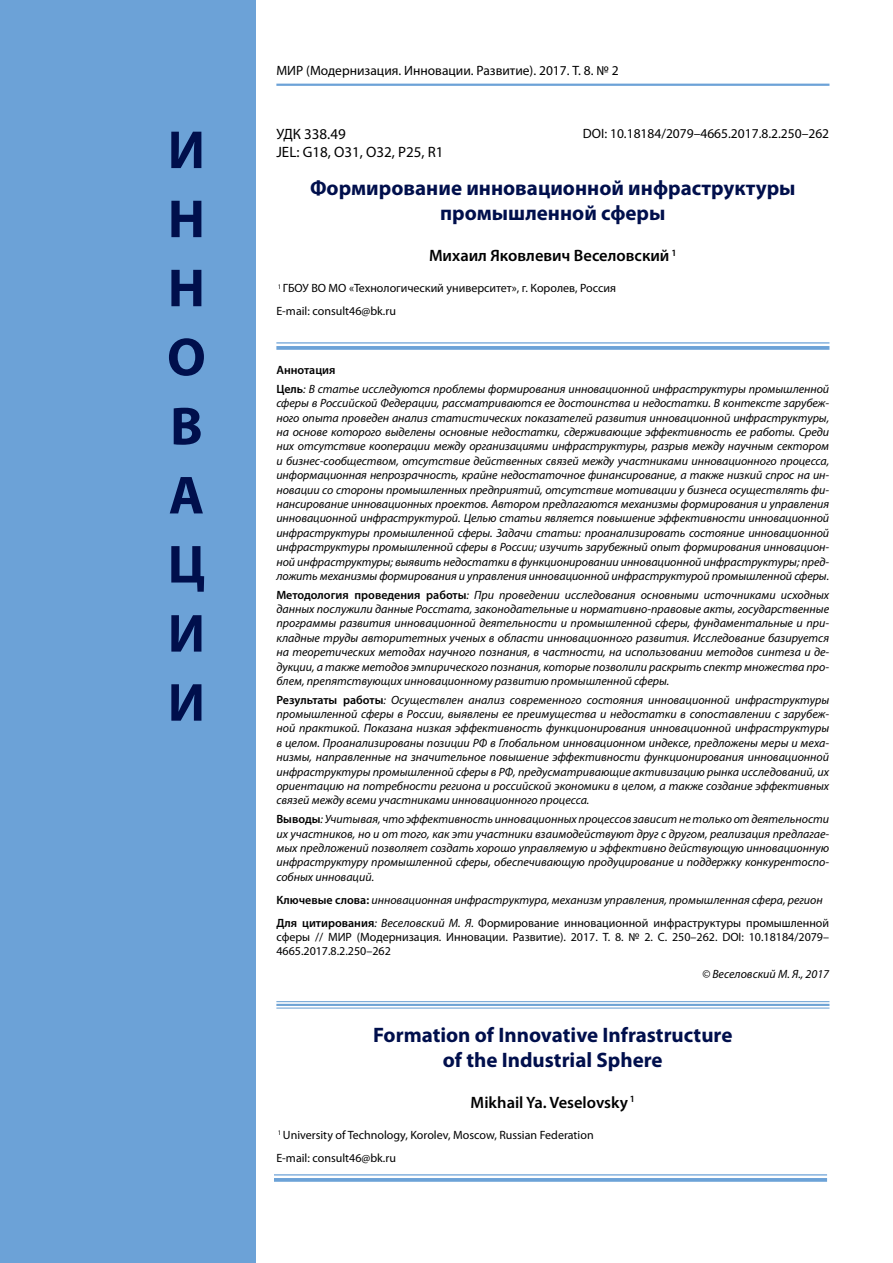
<style>
.page{position:relative;width:893px;height:1263px;background:#fff}
.page>*{position:absolute;margin:0;border:0;box-sizing:border-box;transform-origin:0 0}
.t1{font:700 54px/69px "Myriad Pro";color:#000f4c;text-align:justify}
.t2{font:700 21px/25.2px "Myriad Pro";color:#000f4c;text-align:center}
.t3{font:600 16.5px "Myriad Pro";color:#000}
.t4{font:15px/18px "Myriad Pro";color:#000}
.t5{font:13.5px "Myriad Pro";color:#000}
.t6{font:italic 12px/14.4px "Myriad Pro";color:#000;text-align:justify}
.t7{font:12px/23px "Myriad Pro";color:#000}
.s1{font-weight:600;font-style:normal}
.s2{font-style:normal}
</style>
<div class="page">
<div style="left:0;top:0;width:255px;height:1263px;background:#6ca2d7"></div>
<hr style="left:276px;top:342px;width:553px;height:2px;background:#6ca2d7">
<svg style="left:276px;top:346px;width:553px;height:4px;background:#74a7d9"></svg>
<hr style="left:276px;top:1001px;width:553px;height:1px;background:#6ea3d4">
<hr style="left:276px;top:1004px;width:553px;height:2px;background:#6ea3d4">
<hr style="left:276px;top:1007px;width:553px;height:1px;background:#6ea3d4">
<hr style="left:274px;top:1174px;width:553px;height:1px;background:#6ca2d7">
<svg style="left:274px;top:1178px;width:553px;height:4px;background:#74a7d9"></svg>
<hr style="left:276px;top:84px;width:553px;height:2px;background:#6ca2d7">
<p class="t5" style="left:276px;top:62px;width:344px">МИР (Модернизация. Инновации. Развитие). 2017. Т. 8. № 2</p>
<p class="t5" style="left:583px;top:125px;width:248px">DOI: 10.18184/2079–4665.2017.8.2.250–262</p>
<h1 class="t1" style="left:167px;top:114px;width:40px">И Н Н О В А Ц И И</h1>
<p class="t4" style="left:276px;top:125px;width:169px">УДК 338.49<br>JEL: G18, O31, O32, P25, R1</p>
<h2 class="t2" style="left:310px;top:174px;width:487px">Формирование инновационной инфраструктуры промышленной сферы</h2>
<h3 class="t3" style="left:429px;top:245px;width:249px">Михаил Яковлевич Веселовский <sup>1</sup></h3>
<p class="t7" style="left:276px;top:277px;width:341px"><sup>1</sup> ГБОУ ВО МО «Технологический университет», г. Королев, Россия<br>E-mail: consult46@bk.ru</p>
<p class="t6" style="left:276px;top:360px;width:554px;line-height:18.6px"><span class="s1">Аннотация<br>Цель</span>: В статье исследуются проблемы формирования инновационной инфраструктуры промышленной</p>
<p class="t6" style="left:276px;top:396px;width:554px">сферы в Российской Федерации, рассматриваются ее достоинства и недостатки. В контексте зарубеж&shy;ного опыта проведен анализ статистических показателей развития инновационной инфраструктуры, на основе которого выделены основные недостатки, сдерживающие эффективность ее работы. Среди них отсутствие кооперации между организациями инфраструктуры, разрыв между научным сектором и бизнес-сообществом, отсутствие действенных связей между участниками инновационного процесса, информационная непрозрачность, крайне недостаточное финансирование, а также низкий спрос на ин&shy;новации со стороны промышленных предприятий, отсутствие мотивации у бизнеса осуществлять фи&shy;нансирование инновационных проектов. Автором предлагаются механизмы формирования и управления инновационной инфраструктурой. Целью статьи является повышение эффективности инновационной инфраструктуры промышленной сферы. Задачи статьи: проанализировать состояние инновационной инфраструктуры промышленной сферы в России; изучить зарубежный опыт формирования инновацион&shy;ной инфраструктуры; выявить недостатки в функционировании инновационной инфраструктуры; пред&shy;ложить механизмы формирования и управления инновационной инфраструктурой промышленной сферы.</p>
<p class="t6" style="left:276px;top:587px;width:554px"><span class="s1">Методология проведения работы</span>: При проведении исследования основными источниками исходных данных послужили данные Росстата, законодательные и нормативно-правовые акты, государственные программы развития инновационной деятельности и промышленной сферы, фундаментальные и при&shy;кладные труды авторитетных ученых в области инновационного развития. Исследование базируется на теоретических методах научного познания, в частности, на использовании методов синтеза и де&shy;дукции, а также методов эмпирического познания, которые позволили раскрыть спектр множества про&shy;блем, препятствующих инновационному развитию промышленной сферы.</p>
<p class="t6" style="left:276px;top:692px;width:554px"><span class="s1">Результаты работы</span>: Осуществлен анализ современного состояния инновационной инфраструктуры промышленной сферы в России, выявлены ее преимущества и недостатки в сопоставлении с зарубеж&shy;ной практикой. Показана низкая эффективность функционирования инновационной инфраструктуры в целом. Проанализированы позиции РФ в Глобальном инновационном индексе, предложены меры и меха&shy;низмы, направленные на значительное повышение эффективности функционирования инновационной инфраструктуры промышленной сферы в РФ, предусматривающие активизацию рынка исследований, их ориентацию на потребности региона и российской экономики в целом, а также создание эффективных связей между всеми участниками инновационного процесса.</p>
<p class="t6" style="left:276px;top:812px;width:554px"><span class="s1">Выводы</span>: Учитывая, что эффективность инновационных процессов зависит не только от деятельности их участников, но и от того, как эти участники взаимодействуют друг с другом, реализация предлагае&shy;мых предложений позволяет создать хорошо управляемую и эффективно действующую инновационную инфраструктуру промышленной сферы, обеспечивающую продуцирование и поддержку конкурентоспо&shy;собных инноваций.</p>
<p class="t6" style="left:276px;top:888px;width:554px;line-height:23px"><span class="s1">Ключевые слова:</span> инновационная инфраструктура, механизм управления, промышленная сфера, регион<br><span class="s1">Для цитирования</span>: Веселовский М. Я. <span class="s2">Формирование инновационной инфраструктуры промышленной</span></p>
<p class="t7" style="left:276px;top:929px;width:554px;line-height:14.4px">сферы // МИР (Модернизация. Инновации. Развитие). 2017. Т. 8. № 2. С. 250–262. DOI: 10.18184/2079–<br>4665.2017.8.2.250–262</p>
<p class="t6" style="left:702px;top:967px;width:129px">© Веселовский М. Я., 2017</p>
<h2 class="t2" style="left:373px;top:1021px;width:361px">Formation of Innovative Infrastructure of the Industrial Sphere</h2>
<h3 class="t3" style="left:471px;top:1092px;width:166px">Mikhail Ya. Veselovsky <sup>1</sup></h3>
<p class="t7" style="left:276px;top:1123px;width:319px"><sup>1</sup> University of Technology, Korolev, Moscow, Russian Federation<br>E-mail: consult46@bk.ru</p>
</div>
